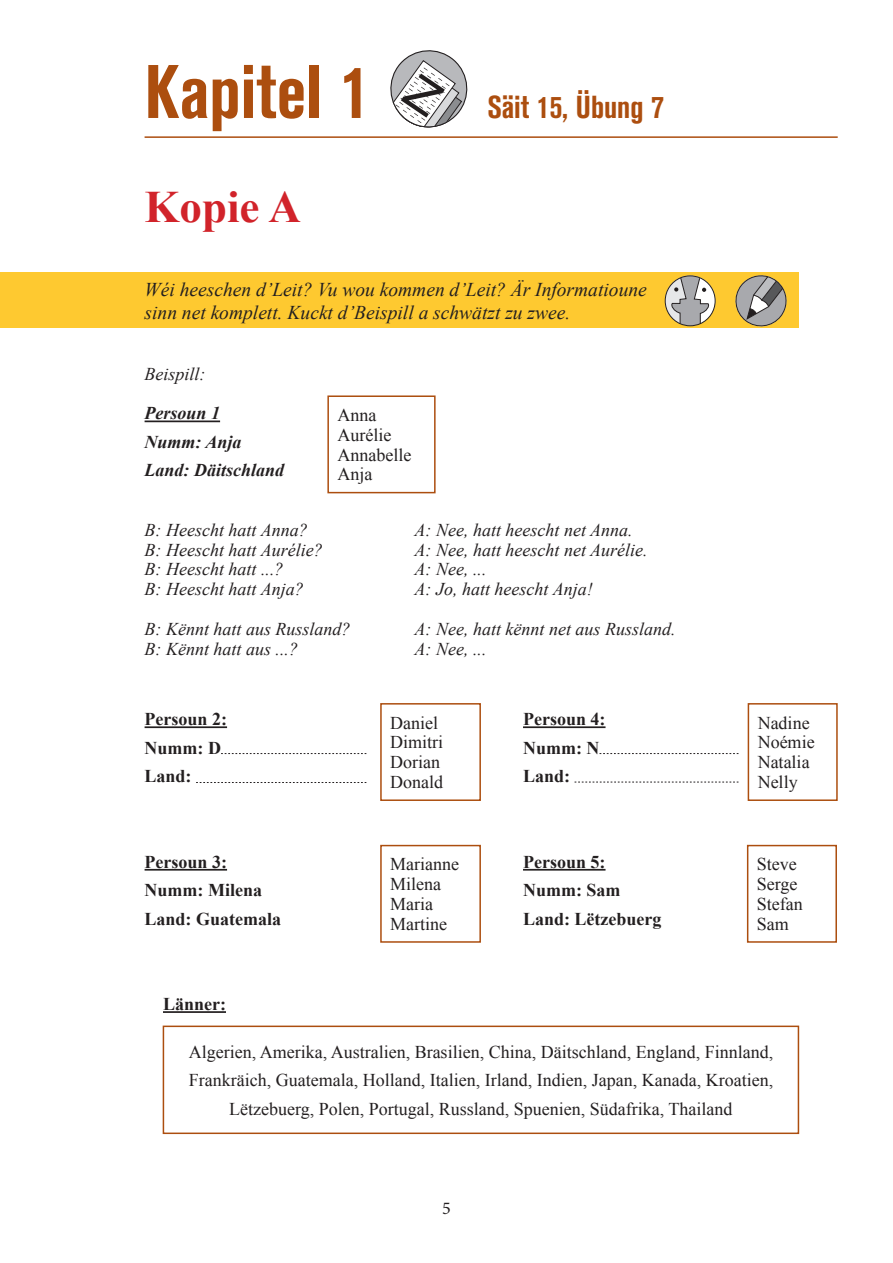
<style>
.page{position:relative;width:893px;height:1263px;background:#fff}
.page>*{position:absolute;margin:0;border:0;box-sizing:border-box;transform-origin:0 0}
.t1{font:700 condensed 75px "Akzidenz Grotesk BE";color:#ac4e0f}
.t2{font:700 45px "Times New Roman";color:#d1232a}
.t3{font:700 condensed 31.5px "Akzidenz Grotesk BE";color:#ac4e0f}
.t4{font:italic 19.5px/23.4px "Times New Roman";color:#231f20}
.t5{font:18px/19.8px "Times New Roman";color:#231f20}
.t6{font:italic 18px "Times New Roman";color:#231f20}
.t7{font:700 18px/28.5px "Times New Roman";color:#231f20}
.t8{font:italic 700 18px/28.5px "Times New Roman";color:#231f20}
.t9{font:18px "Minion Pro";color:#231f20}
</style>
<div class="page">
<hr style="left:145px;top:420px;width:75px;height:2px;background:#231f20">
<div style="left:0;top:272px;width:798px;height:55px;background:#fec930"></div>
<svg style="left:390px;top:50px;width:78px;height:78px"></svg>
<hr style="left:145px;top:136px;width:693px;height:2px;background:#ac4e0f">
<svg style="left:664px;top:275px;width:52px;height:51px"></svg>
<svg style="left:735px;top:275px;width:52px;height:52px"></svg>
<div style="left:327px;top:395px;width:109px;height:98px;border:2px solid #ac4e0f"></div>
<div style="left:748px;top:703px;width:90px;height:98px;border:2px solid #ac4e0f"></div>
<div style="left:380px;top:703px;width:101px;height:98px;border:2px solid #ac4e0f"></div>
<div style="left:747px;top:845px;width:90px;height:98px;border:2px solid #ac4e0f"></div>
<div style="left:380px;top:845px;width:101px;height:98px;border:2px solid #ac4e0f"></div>
<hr style="left:145px;top:726px;width:82px;height:2px;background:#231f20">
<hr style="left:145px;top:869px;width:82px;height:2px;background:#231f20">
<svg style="left:221px;top:753px;width:145px;height:1px"></svg>
<svg style="left:196px;top:782px;width:170px;height:1px"></svg>
<hr style="left:523px;top:726px;width:82px;height:2px;background:#231f20">
<hr style="left:523px;top:869px;width:82px;height:2px;background:#231f20">
<svg style="left:599px;top:753px;width:139px;height:1px"></svg>
<svg style="left:575px;top:782px;width:163px;height:1px"></svg>
<hr style="left:163px;top:1011px;width:63px;height:2px;background:#231f20">
<div style="left:163px;top:1025px;width:636px;height:109px;border:2px solid #ac4e0f"></div>
<h1 class="t1" style="left:145px;top:49px;width:227px">Kapitel 1</h1>
<h2 class="t2" style="left:145px;top:176px;width:158px">Kopie A</h2>
<h3 class="t3" style="left:487px;top:89px;width:178px">Säit 15, Übung 7</h3>
<p class="t4" style="left:145px;top:277px;width:504px">Wéi heeschen d’Leit? Vu wou kommen d’Leit? Är Informatioune sinn net komplett. Kuckt d’Beispill a schwätzt zu zwee.</p>
<p class="t6" style="left:145px;top:361px;width:63px">Beispill:</p>
<p class="t8" style="left:145px;top:399px;width:141px">Persoun 1<br>Numm: Anja<br>Land: Däitschland</p>
<p class="t5" style="left:337px;top:405px;width:75px">Anna<br>Aurélie<br>Annabelle<br>Anja</p>
<p class="t6" style="left:145px;top:517px;width:165px">B: Heescht hatt Anna?</p>
<p class="t6" style="left:415px;top:517px;width:220px">A: Nee, hatt heescht net Anna.</p>
<p class="t6" style="left:145px;top:537px;width:180px">B: Heescht hatt Aurélie?</p>
<p class="t6" style="left:415px;top:537px;width:235px">A: Nee, hatt heescht net Aurélie.</p>
<p class="t6" style="left:145px;top:557px;width:140px">B: Heescht hatt ...?</p>
<p class="t6" style="left:415px;top:557px;width:73px">A: Nee, ...</p>
<p class="t6" style="left:145px;top:577px;width:161px">B: Heescht hatt Anja?</p>
<p class="t6" style="left:415px;top:577px;width:180px">A: Jo, hatt heescht Anja!</p>
<p class="t6" style="left:145px;top:616px;width:208px">B: Kënnt hatt aus Russland?</p>
<p class="t6" style="left:415px;top:616px;width:262px">A: Nee, hatt kënnt net aus Russland.</p>
<p class="t6" style="left:145px;top:636px;width:155px">B: Kënnt hatt aus ...?</p>
<p class="t6" style="left:415px;top:636px;width:73px">A: Nee, ...</p>
<p class="t7" style="left:145px;top:704px;width:84px">Persoun 2:<br>Numm: D<br>Land:</p>
<p class="t7" style="left:145px;top:847px;width:138px">Persoun 3:<br>Numm: Milena<br>Land: Guatemala</p>
<p class="t5" style="left:390px;top:712px;width:55px">Daniel<br>Dimitri<br>Dorian<br>Donald</p>
<p class="t5" style="left:390px;top:854px;width:70px">Marianne<br>Milena<br>Maria<br>Martine</p>
<p class="t7" style="left:523px;top:704px;width:84px">Persoun 4:<br>Numm: N<br>Land:</p>
<p class="t7" style="left:523px;top:847px;width:140px">Persoun 5:<br>Numm: Sam<br>Land: Lëtzebuerg</p>
<p class="t5" style="left:758px;top:712px;width:58px">Nadine<br>Noémie<br>Natalia<br>Nelly</p>
<p class="t5" style="left:757px;top:854px;width:47px">Steve<br>Serge<br>Stefan<br>Sam</p>
<p class="t7" style="left:163px;top:989px;width:65px">Länner:</p>
<p class="t5" style="left:189px;top:1037px;width:586px;line-height:28.5px;text-align:center">Algerien, Amerika, Australien, Brasilien, China, Däitschland, England, Finnland,<br>Frankräich, Guatemala, Holland, Italien, Irland, Indien, Japan, Kanada, Kroatien,<br>Lëtzebuerg, Polen, Portugal, Russland, Spuenien, Südafrika, Thailand</p>
<p class="t9" style="left:442px;top:1196px;width:10px">5</p>
</div>
